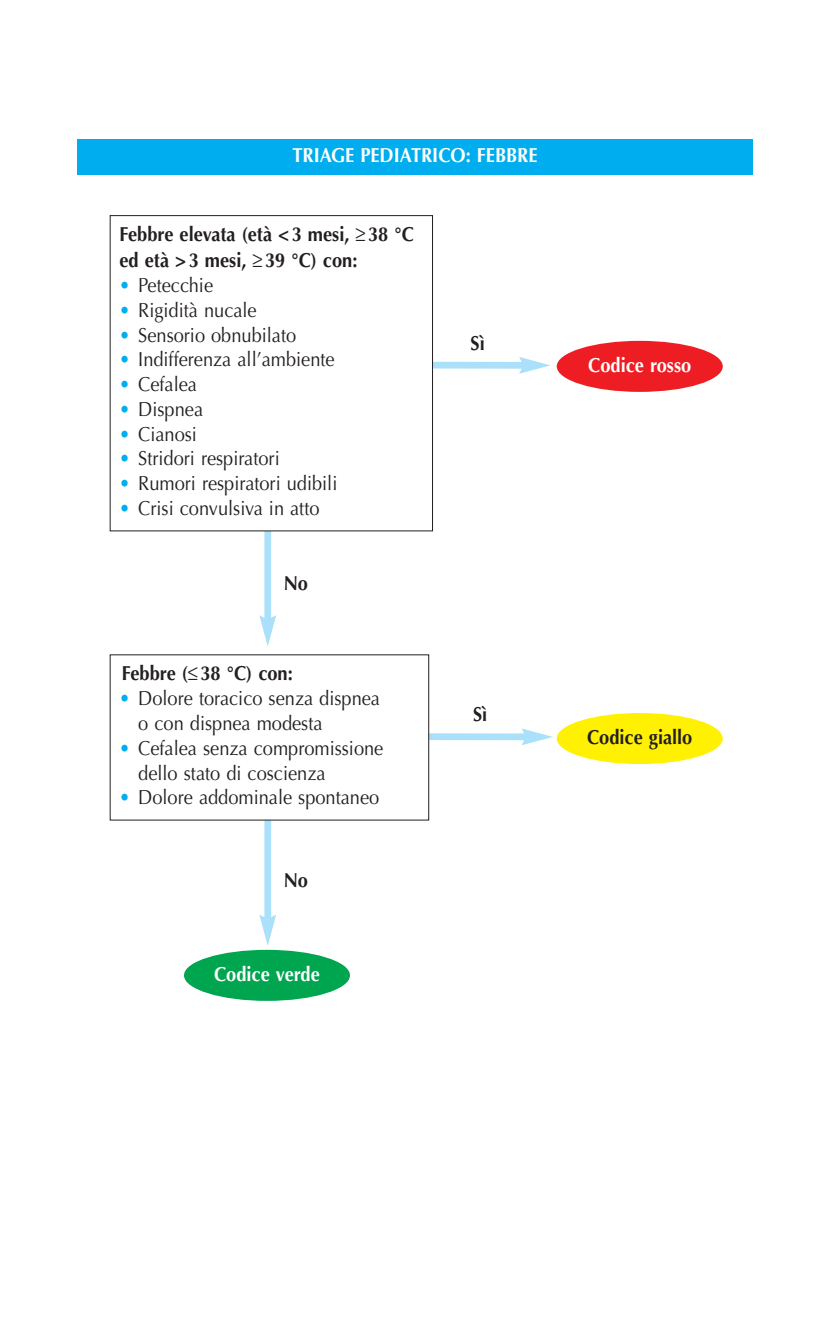
<style>
.page{position:relative;width:830px;height:1340px;background:#fff}
.page>*{position:absolute;margin:0;border:0;box-sizing:border-box;transform-origin:0 0}
.t1{font:20.25px/24.8px "Optima";color:#231f20;scale:.9 1}
.t2{font:700 20.25px/25.9px "Optima";color:#231f20;scale:.9 1}
.t3{font:700 20.25px "Optima";color:#fff;scale:.9 1}
.s1{color:#00aeef}
</style>
<div class="page">
<div style="left:77px;top:140px;width:675px;height:35px;background:#00aeef"></div>
<svg style="left:429px;top:728px;width:123px;height:17px"></svg>
<svg style="left:432px;top:357px;width:118px;height:17px"></svg>
<div style="left:264px;top:807px;width:7px;height:113px;background:#aae0f9"></div>
<svg style="left:259px;top:914px;width:17px;height:31px"></svg>
<div style="left:264px;top:508px;width:7px;height:113px;background:#aae0f9"></div>
<svg style="left:259px;top:615px;width:17px;height:31px"></svg>
<div style="left:110px;top:655px;width:318px;height:165px;background:#fff"></div>
<div style="left:556px;top:341px;width:166px;height:51px;background:#ee1d23;border-radius:50%"></div>
<div style="left:556px;top:713px;width:166px;height:51px;background:#fff101;border-radius:50%"></div>
<div style="left:184px;top:949px;width:166px;height:51px;background:#00a54f;border-radius:50%"></div>
<div style="left:110px;top:216px;width:322px;height:315px;background:#fff"></div>
<p class="t3" style="left:292px;top:147px;width:274px">TRIAGE PEDIATRICO: FEBBRE</p>
<p class="t2" style="left:119px;top:223px;width:328px">Febbre elevata (età &lt;3 mesi, ≥38 °C ed età &gt;3 mesi, ≥39 °C) con:</p>
<p class="t1" style="left:119px;top:275px;width:106px"><span class="s1">•</span> Petecchie</p>
<p class="t1" style="left:119px;top:299px;width:154px"><span class="s1">•</span> Rigidità nucale</p>
<p class="t1" style="left:119px;top:324px;width:198px"><span class="s1">•</span> Sensorio obnubilato</p>
<p class="t1" style="left:119px;top:349px;width:241px"><span class="s1">•</span> Indifferenza all’ambiente</p>
<p class="t1" style="left:119px;top:374px;width:88px"><span class="s1">•</span> Cefalea</p>
<p class="t1" style="left:119px;top:398px;width:95px"><span class="s1">•</span> Dispnea</p>
<p class="t1" style="left:119px;top:423px;width:88px"><span class="s1">•</span> Cianosi</p>
<p class="t1" style="left:119px;top:448px;width:180px"><span class="s1">•</span> Stridori respiratori</p>
<p class="t1" style="left:119px;top:473px;width:244px"><span class="s1">•</span> Rumori respiratori udibili</p>
<p class="t1" style="left:119px;top:497px;width:224px"><span class="s1">•</span> Crisi convulsiva in atto</p>
<p class="t2" style="left:283px;top:572px;width:28px">No</p>
<p class="t2" style="left:122px;top:662px;width:191px">Febbre (≤38 °C) con:</p>
<p class="t1" style="left:138px;top:688px;width:270px;text-indent:-19px"><span class="s1">•</span> Dolore toracico senza dispnea o con dispnea modesta</p>
<p class="t1" style="left:138px;top:737px;width:274px;text-indent:-19px"><span class="s1">•</span> Cefalea senza compromissione dello stato di coscienza</p>
<p class="t1" style="left:119px;top:787px;width:290px"><span class="s1">•</span> Dolore addominale spontaneo</p>
<p class="t2" style="left:283px;top:869px;width:28px">No</p>
<p class="t3" style="left:214px;top:966px;width:119px">Codice verde</p>
<p class="t2" style="left:470px;top:332px;width:17px">Sì</p>
<p class="t2" style="left:473px;top:703px;width:17px">Sì</p>
<p class="t3" style="left:588px;top:357px;width:116px">Codice rosso</p>
<p class="t2" style="left:586px;top:726px;width:118px">Codice giallo</p>
</div>
